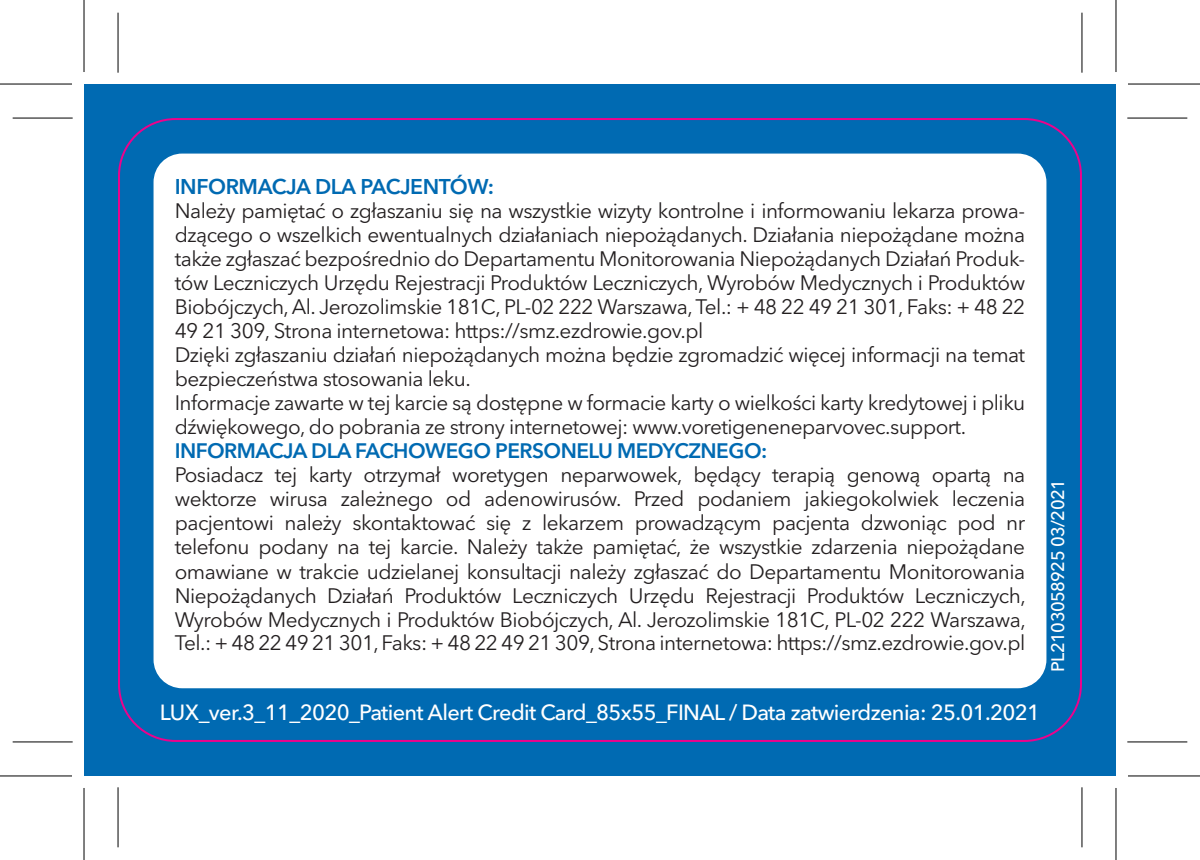
<style>
.page{position:relative;width:1200px;height:860px;background:#fff}
.page>*{position:absolute;margin:0;border:0;box-sizing:border-box;transform-origin:0 0}
.t1{font:500 21.6px "Avenir Next LT Pro";letter-spacing:-.03em;color:#fff}
.t2{font:600 21.2px "Avenir Next LT Pro";letter-spacing:-.02em;color:#006ab2}
.t3{font:20.8px/24px "Avenir Next LT Pro";letter-spacing:-.025em;color:#231f20}
.t4{font:600 20.8px "Avenir Next LT Pro";letter-spacing:-.025em;color:#006ab2}
.t5{font:500 18px "Avenir Next LT Pro";letter-spacing:-.03em;color:#fff}
</style>
<div class="page">
<div style="left:84px;top:84px;width:1032px;height:692px;background:#006ab2"></div>
<div style="left:153px;top:153px;width:894px;height:536px;background:#fff;border-radius:29px"></div>
<svg style="left:13px;top:742px;width:60px;height:1px"></svg>
<svg style="left:1127px;top:742px;width:60px;height:1px"></svg>
<svg style="left:1082px;top:13px;width:1px;height:60px"></svg>
<svg style="left:1082px;top:787px;width:1px;height:60px"></svg>
<hr style="left:13px;top:117px;width:60px;height:2px;background:#000">
<hr style="left:1127px;top:117px;width:60px;height:2px;background:#000">
<hr style="left:13px;top:741px;width:60px;height:1px;background:#000">
<hr style="left:1127px;top:741px;width:60px;height:1px;background:#000">
<hr style="left:117px;top:13px;width:2px;height:60px;background:#000">
<hr style="left:117px;top:787px;width:2px;height:60px;background:#000">
<hr style="left:1081px;top:13px;width:1px;height:60px;background:#000">
<hr style="left:1081px;top:787px;width:1px;height:60px;background:#000">
<svg style="left:0;top:776px;width:72px;height:1px"></svg>
<svg style="left:1128px;top:776px;width:72px;height:1px"></svg>
<svg style="left:1116px;top:0;width:1px;height:72px"></svg>
<svg style="left:1116px;top:788px;width:1px;height:72px"></svg>
<hr style="left:0;top:83px;width:72px;height:2px;background:#000">
<hr style="left:1128px;top:83px;width:72px;height:2px;background:#000">
<hr style="left:0;top:775px;width:72px;height:1px;background:#000">
<hr style="left:1128px;top:775px;width:72px;height:1px;background:#000">
<hr style="left:83px;top:0;width:2px;height:72px;background:#000">
<hr style="left:83px;top:788px;width:2px;height:72px;background:#000">
<hr style="left:1115px;top:0;width:1px;height:72px;background:#000">
<hr style="left:1115px;top:788px;width:1px;height:72px;background:#000">
<p class="t2" style="left:175px;top:174px;width:321px">INFORMACJA DLA PACJENTÓW:</p>
<p class="t3" style="left:175px;top:199px;width:852px">Należy pamiętać o zgłaszaniu się na wszystkie wizyty kontrolne i informowaniu lekarza prowa&shy;dzącego o wszelkich ewentualnych działaniach niepożądanych. Działania niepożądane można także zgłaszać bezpośrednio do Departamentu Monitorowania Niepożądanych Działań Produk&shy;tów Leczniczych Urzędu Rejestracji Produktów Leczniczych, Wyrobów Medycznych i Produktów Biobójczych, Al. Jerozolimskie 181C, PL-02 222 Warszawa, Tel.: + 48 22 49 21 301, Faks: + 48 22<br>49 21 309, Strona internetowa: https://smz.ezdrowie.gov.pl<br>Dzięki zgłaszaniu działań niepożądanych można będzie zgromadzić więcej informacji na temat bezpieczeństwa stosowania leku.<br>Informacje zawarte w tej karcie są dostępne w formacie karty o wielkości karty kredytowej i pliku dźwiękowego, do pobrania ze strony internetowej: www.voretigeneneparvovec.support.</p>
<p class="t4" style="left:175px;top:438px;width:594px">INFORMACJA DLA FACHOWEGO PERSONELU MEDYCZNEGO:</p>
<p class="t3" style="left:175px;top:463px;width:853px;text-align:justify">Posiadacz tej karty otrzymał woretygen neparwowek, będący terapią genową opartą na wektorze wirusa zależnego od adenowirusów. Przed podaniem jakiegokolwiek leczenia pacjentowi należy skontaktować się z lekarzem prowadzącym pacjenta dzwoniąc pod nr telefonu podany na tej karcie. Należy także pamiętać, że wszystkie zdarzenia niepożądane omawiane w trakcie udzielanej konsultacji należy zgłaszać do Departamentu Monitorowania Niepożądanych Działań Produktów Leczniczych Urzędu Rejestracji Produktów Leczniczych, Wyrobów Medycznych i Produktów Biobójczych, Al. Jerozolimskie 181C, PL-02 222 Warszawa, Tel.: + 48 22 49 21 301, Faks: + 48 22 49 21 309, Strona internetowa: https://smz.ezdrowie.gov.pl</p>
<p class="t1" style="left:160px;top:699px;width:881px">LUX_ver.3_11_2020_Patient Alert Credit Card_85x55_FINAL / Data zatwierdzenia: 25.01.2021</p>
<p class="t5" style="left:1047px;top:672px;width:194px;rotate:-90deg">PL2103058925 03/2021</p>
</div>
